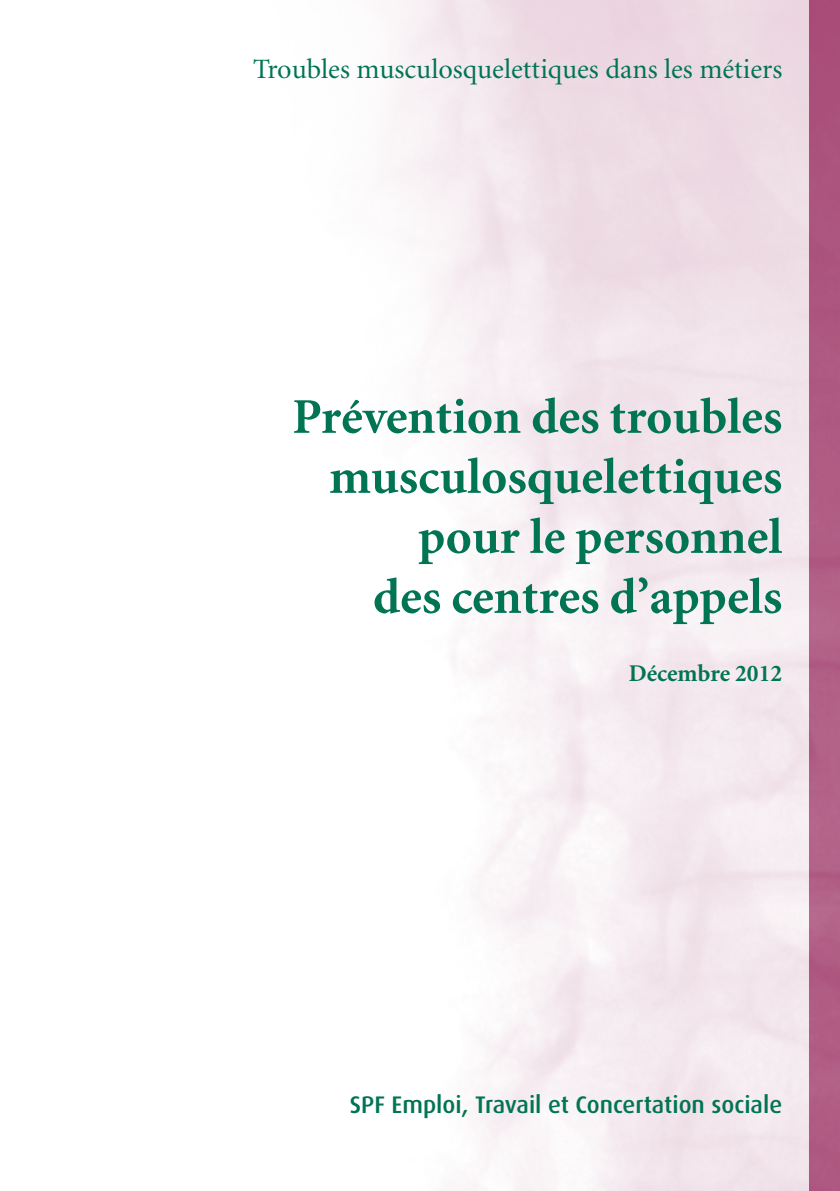
<style>
.page{position:relative;width:840px;height:1191px;background:#fff}
.page>*{position:absolute;margin:0;border:0;box-sizing:border-box;transform-origin:0 0}
.t1{font:700 50px/60px "Minion";color:#007453;text-align:right}
.t2{font:28px "Minion";color:#007453}
.t3{font:500 24px "Dax";color:#007453}
.t4{font:700 24px "Minion";color:#007453}
</style>
<div class="page">
<img style="left:390px;top:0;width:449px;height:1191px">
<p class="t2" style="left:253px;top:55px;width:530px">Troubles musculosquelettiques dans les métiers</p>
<p class="t1" style="left:292px;top:388px;width:491px">Prévention des troubles musculosquelettiques pour le personnel<br>des centres d’appels</p>
<p class="t4" style="left:628px;top:661px;width:155px">Décembre 2012</p>
<p class="t3" style="left:349px;top:1091px;width:433px">SPF Emploi, Travail et Concertation sociale</p>
</div>
